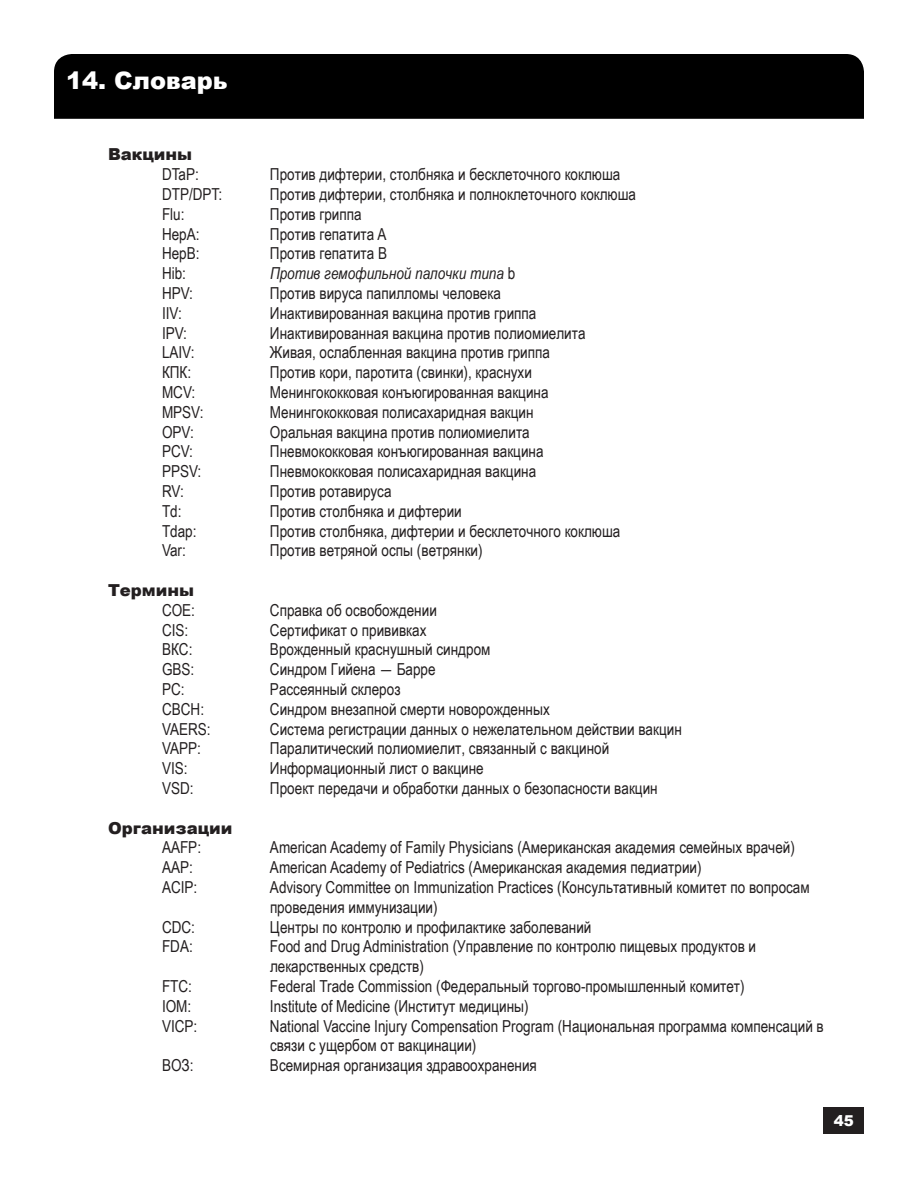
<style>
.page{position:relative;width:918px;height:1188px;background:#fff}
.page>*{position:absolute;margin:0;border:0;box-sizing:border-box;transform-origin:0 0}
.Heading{font:900 24px "Arial";color:#fff}
.t1{font:16.5px/19.8px "Arial Narrow";color:#231f20}
.t2{font:italic 16.5px "Arial Narrow";color:#231f20}
.t3{font:900 16.5px "Arial";color:#231f20}
.t4{font:900 15px "Arial";color:#fff}
.s1{font-style:normal}
</style>
<div class="page">
<div style="left:824px;top:1107px;width:40px;height:27px;background:#231f20"></div>
<div style="left:54px;top:54px;width:810px;height:65px;background:#000"></div>
<p class="Heading" style="left:66px;top:63px;width:163px">14. Словарь</p>
<p class="t3" style="left:108px;top:142px;width:86px">Вакцины</p>
<p class="t1" style="left:162px;top:164px;width:38px">DTaP:</p>
<p class="t1" style="left:270px;top:164px;width:352px">Против дифтерии, столбняка и бесклеточного коклюша</p>
<p class="t1" style="left:162px;top:184px;width:62px">DTP/DPT:</p>
<p class="t1" style="left:270px;top:184px;width:368px">Против дифтерии, столбняка и полноклеточного коклюша</p>
<p class="t1" style="left:162px;top:203px;width:24px">Flu:</p>
<p class="t1" style="left:270px;top:203px;width:93px">Против гриппа</p>
<p class="t1" style="left:162px;top:223px;width:39px">HepA:</p>
<p class="t1" style="left:270px;top:223px;width:118px">Против гепатита A</p>
<p class="t1" style="left:162px;top:243px;width:39px">HepB:</p>
<p class="t1" style="left:270px;top:243px;width:119px">Против гепатита B</p>
<p class="t1" style="left:162px;top:263px;width:26px">Hib:</p>
<p class="t2" style="left:270px;top:262px;width:247px">Против гемофильной палочки типа <span class="s1">b</span></p>
<p class="t1" style="left:162px;top:283px;width:33px">HPV:</p>
<p class="t1" style="left:270px;top:283px;width:232px">Против вируса папилломы человека</p>
<p class="t1" style="left:162px;top:302px;width:21px">IIV:</p>
<p class="t1" style="left:270px;top:302px;width:268px">Инактивированная вакцина против гриппа</p>
<p class="t1" style="left:162px;top:322px;width:27px">IPV:</p>
<p class="t1" style="left:270px;top:322px;width:317px">Инактивированная вакцина против полиомиелита</p>
<p class="t1" style="left:162px;top:342px;width:34px">LAIV:</p>
<p class="t1" style="left:270px;top:342px;width:282px">Живая, ослабленная вакцина против гриппа</p>
<p class="t1" style="left:162px;top:362px;width:31px">КПК:</p>
<p class="t1" style="left:270px;top:362px;width:263px">Против кори, паротита (свинки), краснухи</p>
<p class="t1" style="left:162px;top:382px;width:35px">MCV:</p>
<p class="t1" style="left:270px;top:382px;width:280px">Менингококковая конъюгированная вакцина</p>
<p class="t1" style="left:162px;top:401px;width:43px">MPSV:</p>
<p class="t1" style="left:270px;top:401px;width:265px">Менингококковая полисахаридная вакцин</p>
<p class="t1" style="left:162px;top:421px;width:33px">OPV:</p>
<p class="t1" style="left:270px;top:421px;width:261px">Оральная вакцина против полиомиелита</p>
<p class="t1" style="left:162px;top:441px;width:33px">PCV:</p>
<p class="t1" style="left:270px;top:441px;width:275px">Пневмококковая конъюгированная вакцина</p>
<p class="t1" style="left:162px;top:461px;width:41px">PPSV:</p>
<p class="t1" style="left:270px;top:461px;width:268px">Пневмококковая полисахаридная вакцина</p>
<p class="t1" style="left:162px;top:481px;width:23px">RV:</p>
<p class="t1" style="left:270px;top:481px;width:123px">Против ротавируса</p>
<p class="t1" style="left:162px;top:500px;width:21px">Td:</p>
<p class="t1" style="left:270px;top:500px;width:193px">Против столбняка и дифтерии</p>
<p class="t1" style="left:162px;top:520px;width:36px">Tdap:</p>
<p class="t1" style="left:270px;top:520px;width:352px">Против столбняка, дифтерии и бесклеточного коклюша</p>
<p class="t1" style="left:162px;top:540px;width:25px">Var:</p>
<p class="t1" style="left:270px;top:540px;width:214px">Против ветряной оспы (ветрянки)</p>
<p class="t3" style="left:108px;top:578px;width:88px">Термины</p>
<p class="t1" style="left:162px;top:599px;width:35px">COE:</p>
<p class="t1" style="left:270px;top:599px;width:168px">Справка об освобождении</p>
<p class="t1" style="left:162px;top:619px;width:28px">CIS:</p>
<p class="t1" style="left:270px;top:619px;width:158px">Сертификат о прививках</p>
<p class="t1" style="left:162px;top:639px;width:32px">ВКС:</p>
<p class="t1" style="left:270px;top:639px;width:222px">Врожденный краснушный синдром</p>
<p class="t1" style="left:162px;top:659px;width:34px">GBS:</p>
<p class="t1" style="left:270px;top:659px;width:167px">Синдром Гийена ― Барре</p>
<p class="t1" style="left:162px;top:679px;width:24px">РС:</p>
<p class="t1" style="left:270px;top:679px;width:132px">Рассеянный склероз</p>
<p class="t1" style="left:162px;top:698px;width:44px">СВСН:</p>
<p class="t1" style="left:270px;top:698px;width:281px">Синдром внезапной смерти новорожденных</p>
<p class="t1" style="left:162px;top:718px;width:50px">VAERS:</p>
<p class="t1" style="left:270px;top:718px;width:413px">Система регистрации данных о нежелательном действии вакцин</p>
<p class="t1" style="left:162px;top:738px;width:40px">VAPP:</p>
<p class="t1" style="left:270px;top:738px;width:341px">Паралитический полиомиелит, связанный с вакциной</p>
<p class="t1" style="left:162px;top:758px;width:27px">VIS:</p>
<p class="t1" style="left:270px;top:758px;width:215px">Информационный лист о вакцине</p>
<p class="t1" style="left:162px;top:778px;width:33px">VSD:</p>
<p class="t1" style="left:270px;top:778px;width:389px">Проект передачи и обработки данных о безопасности вакцин</p>
<p class="t3" style="left:108px;top:816px;width:126px">Организации</p>
<p class="t1" style="left:162px;top:837px;width:41px">AAFP:</p>
<p class="t1" style="left:270px;top:837px;width:526px">American Academy of Family Physicians (Американская академия семейных врачей)</p>
<p class="t1" style="left:162px;top:857px;width:32px">AAP:</p>
<p class="t1" style="left:270px;top:857px;width:433px">American Academy of Pediatrics (Американская академия педиатрии)</p>
<p class="t1" style="left:162px;top:877px;width:37px">ACIP:</p>
<p class="t1" style="left:270px;top:877px;width:541px">Advisory Committee on Immunization Practices (Консультативный комитет по вопросам проведения иммунизации)</p>
<p class="t1" style="left:162px;top:916px;width:35px">CDC:</p>
<p class="t1" style="left:270px;top:916px;width:323px">Центры по контролю и профилактике заболеваний</p>
<p class="t1" style="left:162px;top:936px;width:32px">FDA:</p>
<p class="t1" style="left:270px;top:936px;width:488px">Food and Drug Administration (Управление по контролю пищевых продуктов и лекарственных средств)</p>
<p class="t1" style="left:162px;top:976px;width:32px">FTC:</p>
<p class="t1" style="left:270px;top:976px;width:476px">Federal Trade Commission (Федеральный торгово-промышленный комитет)</p>
<p class="t1" style="left:162px;top:995px;width:31px">IOM:</p>
<p class="t1" style="left:270px;top:995px;width:260px">Institute of Medicine (Институт медицины)</p>
<p class="t1" style="left:162px;top:1015px;width:37px">VICP:</p>
<p class="t1" style="left:270px;top:1015px;width:555px">National Vaccine Injury Compensation Program (Национальная программа компенсаций в связи с ущербом от вакцинации)</p>
<p class="t1" style="left:162px;top:1055px;width:33px">ВОЗ:</p>
<p class="t1" style="left:270px;top:1055px;width:268px">Всемирная организация здравоохранения</p>
<p class="t4" style="left:834px;top:1110px;width:22px">45</p>
</div>
